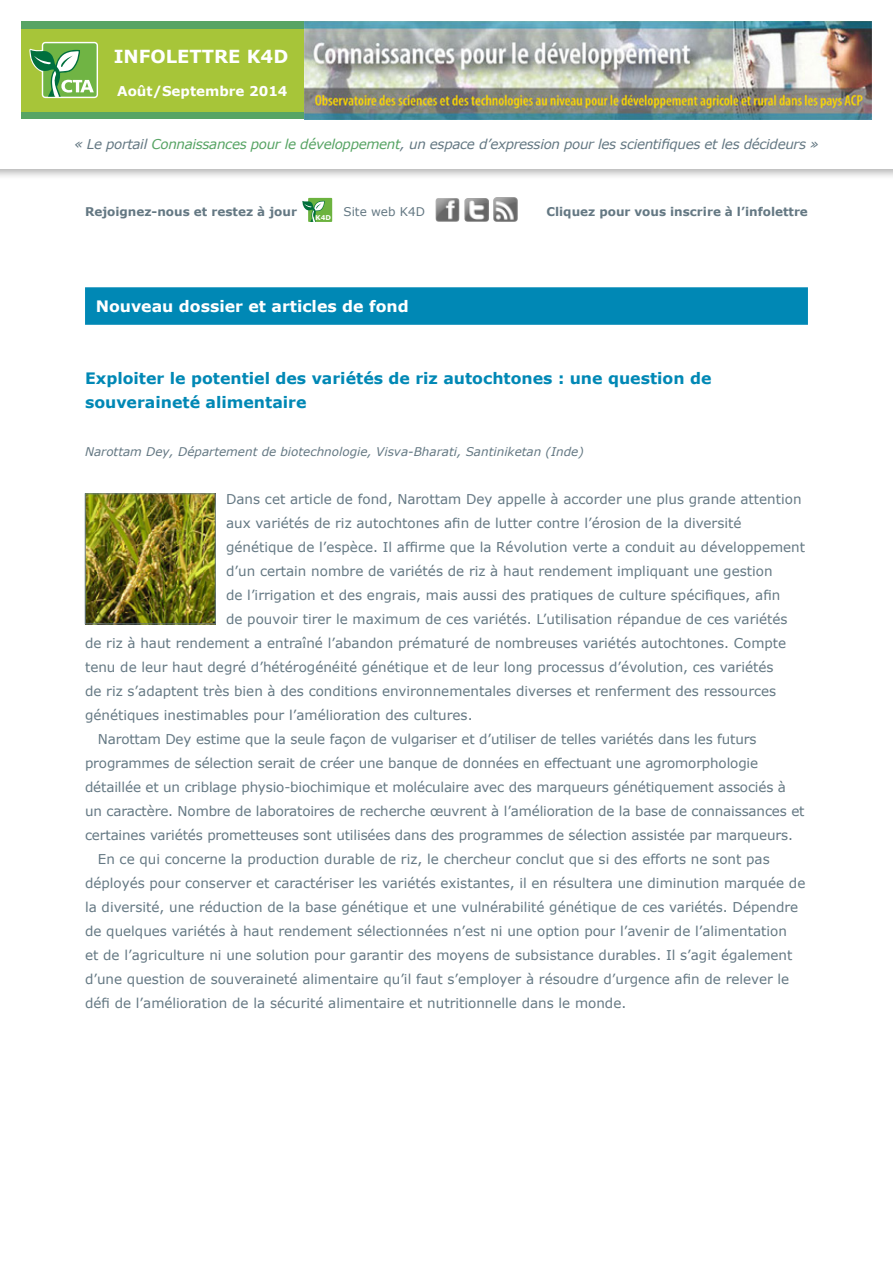
<style>
.page{position:relative;width:893px;height:1263px;background:#fff}
.page>*{position:absolute;margin:0;border:0;box-sizing:border-box;transform-origin:0 0}
.t1{font:700 18px "Verdana";color:#fff}
.t2{font:700 15.75px/24px "Verdana";color:#0088b5}
.t3{font:700 15.75px "Verdana";color:#fff}
.t4{font:13.5px "Verdana";color:#647883}
.t5{font:italic 13.5px "Verdana";letter-spacing:-.025em;color:#647883}
.t6{font:700 13.5px "Verdana";color:#fff}
.t7{font:italic 12px "Verdana";color:#647883}
.t8{font:700 12px "Verdana";color:#647883}
.t9{font:12px "Verdana";color:#647883}
.s1{color:#57a464}
</style>
<div class="page">
<div style="left:0;top:0;width:893px;height:180px;background:#000;opacity:.3"></div>
<div style="left:0;top:0;width:893px;height:168px;background:#fff"></div>
<div style="left:21px;top:21px;width:851px;height:98px;background:#a7c539"></div>
<img style="left:304px;top:21px;width:568px;height:98px">
<div style="left:21px;top:21px;width:283px;height:8px;background:#57a464"></div>
<div style="left:21px;top:112px;width:283px;height:7px;background:#57a464"></div>
<svg style="left:29px;top:42px;width:69px;height:56px"></svg>
<svg style="left:302px;top:197px;width:31px;height:25px"></svg>
<div style="left:85px;top:287px;width:723px;height:38px;background:#0088b5"></div>
<img style="left:87px;top:496px;width:126px;height:126px">
<div style="left:85px;top:494px;width:130px;height:130px;border:1px solid #647883"></div>
<img style="left:435px;top:198px;width:25px;height:24px">
<img style="left:464px;top:198px;width:24px;height:24px">
<img style="left:494px;top:198px;width:23px;height:24px">
<h1 class="t1" style="left:114px;top:45px;width:176px">INFOLETTRE K4D</h1>
<p class="t6" style="left:117px;top:82px;width:172px">Août/Septembre 2014</p>
<p class="t5" style="left:74px;top:136px;width:746px">« Le portail <span class="s1">Connaissances pour le développement</span>, un espace d’expression pour les scientifiques et les décideurs »</p>
<p class="t8" style="left:85px;top:204px;width:213px">Rejoignez-nous et restez à jour</p>
<p class="t9" style="left:316px;top:203px;width:111px"><sub>K4D</sub> Site web K4D</p>
<p class="t3" style="left:96px;top:296px;width:315px">Nouveau dossier et articles de fond</p>
<p class="t8" style="left:546px;top:204px;width:263px">Cliquez pour vous inscrire à l’infolettre</p>
<p class="t2" style="left:85px;top:366px;width:628px">Exploiter le potentiel des variétés de riz autochtones : une question de souveraineté alimentaire</p>
<p class="t7" style="left:85px;top:444px;width:500px">Narottam Dey, Département de biotechnologie, Visva-Bharati, Santiniketan (Inde)</p>
<p class="t4" style="left:226px;top:490px;width:577px">Dans cet article de fond, Narottam Dey appelle à accorder une plus grande attention</p>
<p class="t4" style="left:226px;top:514px;width:517px">aux variétés de riz autochtones afin de lutter contre l’érosion de la diversité</p>
<p class="t4" style="left:226px;top:538px;width:580px">génétique de l’espèce. Il affirme que la Révolution verte a conduit au développement</p>
<p class="t4" style="left:226px;top:562px;width:548px">d’un certain nombre de variétés de riz à haut rendement impliquant une gestion</p>
<p class="t4" style="left:226px;top:586px;width:556px">de l’irrigation et des engrais, mais aussi des pratiques de culture spécifiques, afin</p>
<p class="t4" style="left:226px;top:610px;width:563px">de pouvoir tirer le maximum de ces variétés. L’utilisation répandue de ces variétés</p>
<p class="t4" style="left:85px;top:634px;width:703px">de riz à haut rendement a entraîné l’abandon prématuré de nombreuses variétés autochtones. Compte</p>
<p class="t4" style="left:85px;top:658px;width:690px">tenu de leur haut degré d’hétérogénéité génétique et de leur long processus d’évolution, ces variétés</p>
<p class="t4" style="left:85px;top:682px;width:693px">de riz s’adaptent très bien à des conditions environnementales diverses et renferment des ressources</p>
<p class="t4" style="left:85px;top:706px;width:389px">génétiques inestimables pour l’amélioration des cultures.</p>
<p class="t4" style="left:98px;top:730px;width:660px">Narottam Dey estime que la seule façon de vulgariser et d’utiliser de telles variétés dans les futurs</p>
<p class="t4" style="left:85px;top:754px;width:675px">programmes de sélection serait de créer une banque de données en effectuant une agromorphologie</p>
<p class="t4" style="left:85px;top:778px;width:702px">détaillée et un criblage physio-biochimique et moléculaire avec des marqueurs génétiquement associés à</p>
<p class="t4" style="left:85px;top:802px;width:721px">un caractère. Nombre de laboratoires de recherche œuvrent à l’amélioration de la base de connaissances et</p>
<p class="t4" style="left:85px;top:826px;width:709px">certaines variétés prometteuses sont utilisées dans des programmes de sélection assistée par marqueurs.</p>
<p class="t4" style="left:98px;top:850px;width:673px">En ce qui concerne la production durable de riz, le chercheur conclut que si des efforts ne sont pas</p>
<p class="t4" style="left:85px;top:874px;width:722px">déployés pour conserver et caractériser les variétés existantes, il en résultera une diminution marquée de</p>
<p class="t4" style="left:85px;top:898px;width:715px">la diversité, une réduction de la base génétique et une vulnérabilité génétique de ces variétés. Dépendre</p>
<p class="t4" style="left:85px;top:922px;width:703px">de quelques variétés à haut rendement sélectionnées n’est ni une option pour l’avenir de l’alimentation</p>
<p class="t4" style="left:85px;top:946px;width:709px">et de l’agriculture ni une solution pour garantir des moyens de subsistance durables. Il s’agit également</p>
<p class="t4" style="left:85px;top:970px;width:706px">d’une question de souveraineté alimentaire qu’il faut s’employer à résoudre d’urgence afin de relever le</p>
<p class="t4" style="left:85px;top:994px;width:543px">défi de l’amélioration de la sécurité alimentaire et nutritionnelle dans le monde.</p>
</div>
